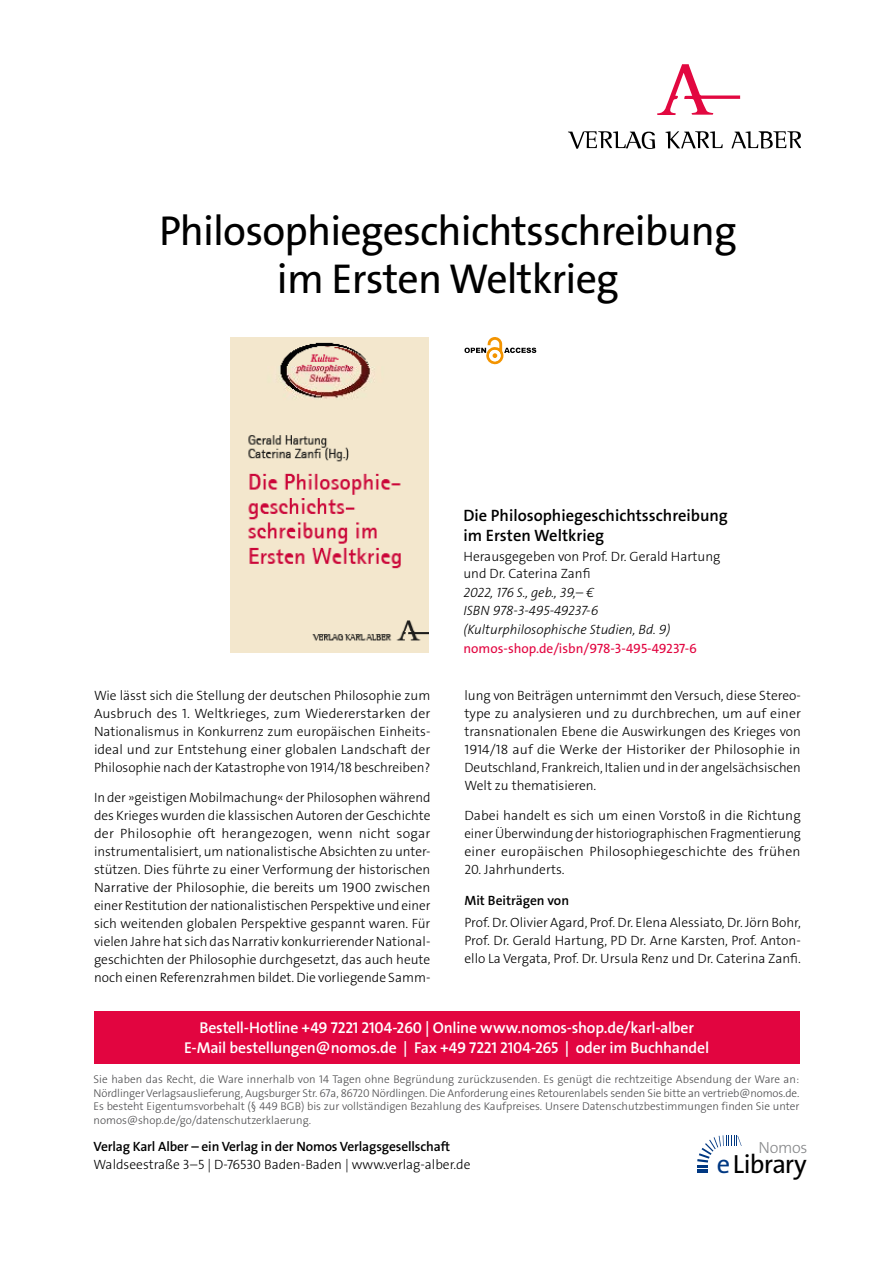
<style>
.page{position:relative;width:893px;height:1263px;background:#fff}
.page>*{position:absolute;margin:0;border:0;box-sizing:border-box;transform-origin:0 0}
.t1{font:42px/48px "The Sans Os F";letter-spacing:-.02em;color:#000;text-align:center}
.t2{font:26.4px "The Sans Os F";letter-spacing:-.03em;color:#000}
.t3{font:600 16.5px/20.2px "The Sans Os F";color:#000}
.t4{font:300 16.2px "The Sans Os F";letter-spacing:-.02em;color:#87888a}
.t5{font:600 15.75px/21px "The Sans Os F";letter-spacing:-.015em;color:#fff;text-align:center}
.t6{font:300 13.5px/18px "The Sans Os F";color:#000;text-align:justify}
.t7{font:italic 300 13.5px/17.2px "The Sans Os F";color:#000}
.t8{font:600 13.5px "The Sans Os F";letter-spacing:-.01em;color:#000}
.t9{font:13.5px "The Sans Os F";color:#e20540}
.t10{font:300 11.25px/13.5px "The Sans Os F";color:#4b4b4d;text-align:justify}
.s1{color:#003882}
</style>
<div class="page">
<div style="left:94px;top:1011px;width:705px;height:52px;background:#e20540"></div>
<svg style="left:697px;top:1135px;width:45px;height:38px"></svg>
<svg style="left:657px;top:64px;width:83px;height:51px"></svg>
<svg style="left:568px;top:131px;width:87px;height:18px"></svg>
<svg style="left:665px;top:131px;width:58px;height:17px"></svg>
<svg style="left:731px;top:131px;width:70px;height:17px"></svg>
<img style="left:230px;top:337px;width:198px;height:315px">
<svg style="left:464px;top:337px;width:72px;height:28px"></svg>
<h1 class="t1" style="left:159px;top:211px;width:579px">Philosophiegeschichtsschreibung im Ersten Weltkrieg</h1>
<p class="t6" style="left:94px;top:686px;width:338px">Wie lässt sich die Stellung der deutschen Philosophie zum Ausbruch des 1. Weltkrieges, zum Wiedererstarken der Nationalismus in Konkurrenz zum europäischen Einheits&shy;ideal und zur Entstehung einer globalen Landschaft der Philosophie nach der Katastrophe von 1914/18 beschreiben?</p>
<p class="t6" style="left:94px;top:789px;width:338px">In der »geistigen Mobilmachung« der Philosophen während des Krieges wurden die klassischen Autoren der Geschichte der Philosophie oft herangezogen, wenn nicht sogar instrumentalisiert, um nationalistische Absichten zu unter&shy;stützen. Dies führte zu einer Verformung der historischen Narrative der Philosophie, die bereits um 1900 zwischen einer Restitution der nationalistischen Perspektive und einer sich weitenden globalen Perspektive gespannt waren. Für vielen Jahre hat sich das Narrativ konkurrierender National&shy;geschichten der Philosophie durchgesetzt, das auch heute noch einen Referenzrahmen bildet. Die vorliegende Samm-</p>
<p class="t3" style="left:463px;top:506px;width:266px">Die Philosophiegeschichtsschreibung im Ersten Weltkrieg</p>
<p class="t6" style="left:463px;top:548px;width:258px;line-height:17.2px">Herausgegeben von Prof. Dr. Gerald Hartung und Dr. Caterina Zanfi</p>
<p class="t7" style="left:463px;top:585px;width:136px">2022, 176 S., geb., 39,– €<br>ISBN 978-3-495-49237-6</p>
<p class="t7" style="left:463px;top:621px;width:209px">(Kulturphilosophische Studien, Bd. 9)</p>
<p class="t9" style="left:463px;top:644px;width:235px">nomos-shop.de/isbn/978-3-495-49237-6</p>
<p class="t6" style="left:464px;top:686px;width:338px">lung von Beiträgen unternimmt den Versuch, diese Stereo&shy;type zu analysieren und zu durchbrechen, um auf einer transnationalen Ebene die Auswirkungen des Krieges von 1914/18 auf die Werke der Historiker der Philosophie in Deutschland, Frankreich, Italien und in der angelsächsischen Welt zu thematisieren.</p>
<p class="t6" style="left:464px;top:807px;width:338px">Dabei handelt es sich um einen Vorstoß in die Richtung einer Überwindung der historiographischen Fragmentierung einer europäischen Philosophiegeschichte des frühen</p>
<p class="t6" style="left:464px;top:861px;width:102px">20. Jahrhunderts.</p>
<p class="t8" style="left:464px;top:892px;width:106px">Mit Beiträgen von</p>
<p class="t6" style="left:464px;top:914px;width:338px">Prof. Dr. Olivier Agard, Prof. Dr. Elena Alessiato, Dr. Jörn Bohr, Prof. Dr. Gerald Hartung, PD Dr. Arne Karsten, Prof. Anton&shy;ello La Vergata, Prof. Dr. Ursula Renz und Dr. Caterina Zanfi.</p>
<p class="t5" style="left:184px;top:1017px;width:526px">Bestell-Hotline +49 7221 2104-260 | Online www.nomos-shop.de/karl-alber<br>E-Mail bestellungen@nomos.de | Fax +49 7221 2104-265 | oder im Buchhandel</p>
<p class="t10" style="left:94px;top:1073px;width:707px">Sie haben das Recht, die Ware innerhalb von 14 Tagen ohne Begründung zurückzusenden. Es genügt die rechtzeitige Absendung der Ware an:<br>Nördlinger Verlagsauslieferung, Augsburger Str. 67a, 86720 Nördlingen. Die Anforderung eines Retourenlabels senden Sie bitte an vertrieb@nomos.de.<br>Es besteht Eigentumsvorbehalt (§ 449 BGB) bis zur vollständigen Bezahlung des Kaufpreises. Unsere Datenschutzbestimmungen finden Sie unter nomos@shop.de/go/datenschutzerklaerung.</p>
<p class="t8" style="left:94px;top:1138px;width:358px">Verlag Karl Alber – ein Verlag in der Nomos Verlagsgesellschaft</p>
<p class="t6" style="left:94px;top:1156px;width:378px">Waldseestraße 3–5 | D-76530 Baden-Baden | www.verlag-alber.de</p>
<h2 class="t2" style="left:717px;top:1153px;width:91px"><span class="s1">e</span>Library</h2>
<p class="t4" style="left:758px;top:1137px;width:51px">Nomos</p>
</div>
